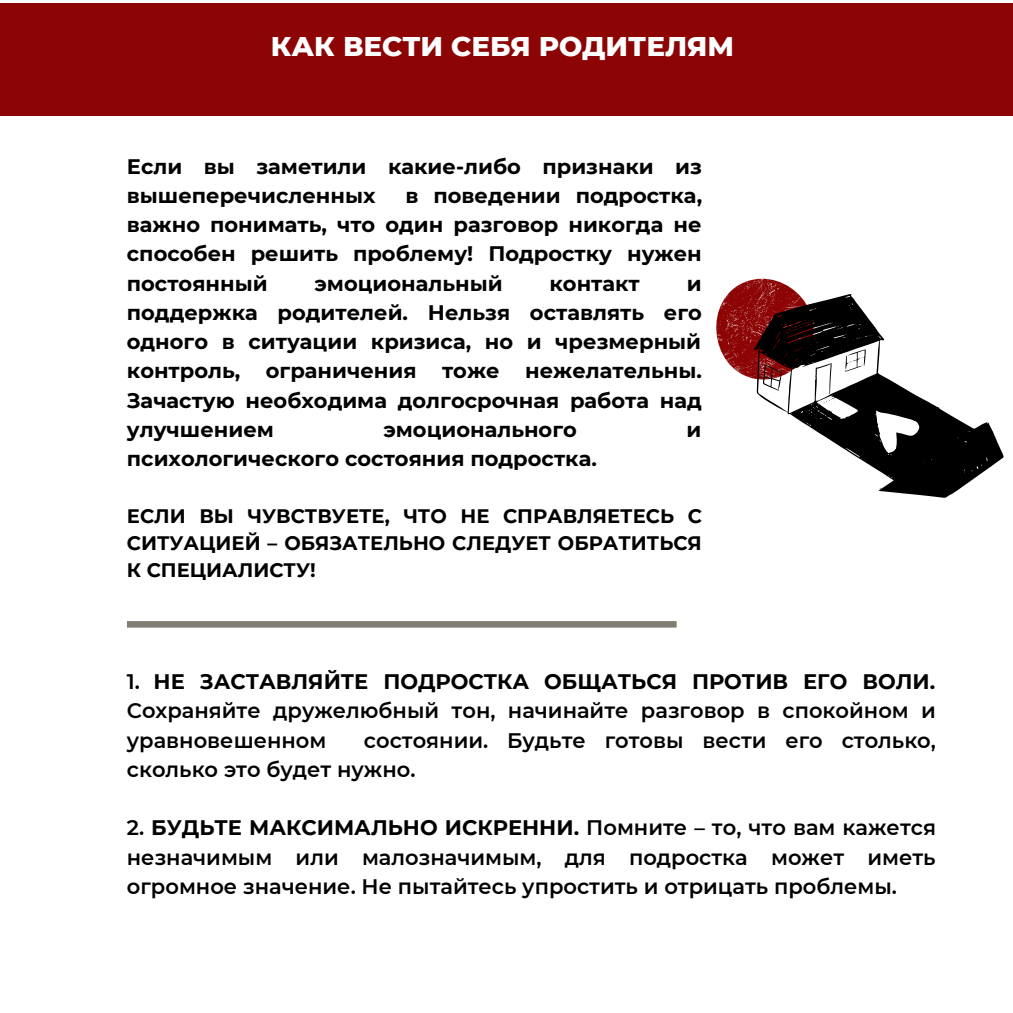
<style>
.page{position:relative;width:1013px;height:1013px;background:#fff}
.page>*{position:absolute;margin:0;border:0;box-sizing:border-box;transform-origin:0 0}
.t1{font:800 27.6px "Montserrat";color:#fff}
.t2{font:700 21px/29.2px "Montserrat";color:#000;text-align:justify}
.t3{font:600 21px/29.2px "Montserrat";color:#000;text-align:justify}
.t4{font:700 19.5px/27px "Montserrat";color:#000;text-align:justify}
.s1{font-weight:700}
</style>
<div class="page">
<div style="left:0;top:3px;width:1012px;height:112px;background:#8d0404"></div>
<svg style="left:127px;top:621px;width:549px;height:6px;background:#837e73"></svg>
<svg style="left:716px;top:278px;width:82px;height:101px"></svg>
<svg style="left:754px;top:294px;width:249px;height:204px"></svg>
<h1 class="t1" style="left:271px;top:29px;width:465px">КАК ВЕСТИ СЕБЯ РОДИТЕЛЯМ</h1>
<p class="t2" style="left:127px;top:151px;width:576px">Если вы заметили какие-либо признаки из вышеперечисленных</p>
<p class="t2" style="left:127px;top:181px;width:577px;text-indent:278px">в поведении подростка, важно понимать, что один разговор никогда не способен решить проблему! Подростку нужен постоянный</p>
<p class="t2" style="left:314px;top:268px;width:190px">эмоциональный</p>
<p class="t2" style="left:549px;top:268px;width:92px">контакт</p>
<p class="t2" style="left:127px;top:268px;width:576px;text-indent:560px">и поддержка родителей. Нельзя оставлять его одного в ситуации кризиса, но и чрезмерный контроль, ограничения тоже нежелательны.<br>Зачастую необходима долгосрочная работа над улучшением</p>
<p class="t2" style="left:383px;top:415px;width:195px">эмоционального</p>
<p class="t2" style="left:686px;top:415px;width:16px">и</p>
<p class="t2" style="left:127px;top:444px;width:471px">психологического состояния подростка.</p>
<p class="t4" style="left:127px;top:502px;width:576px">ЕСЛИ ВЫ ЧУВСТВУЕТЕ, ЧТО НЕ СПРАВЛЯЕТЕСЬ С СИТУАЦИЕЙ – ОБЯЗАТЕЛЬНО СЛЕДУЕТ ОБРАТИТЬСЯ К СПЕЦИАЛИСТУ!</p>
<p class="t3" style="left:127px;top:667px;width:810px">1. <span class="s1">НЕ ЗАСТАВЛЯЙТЕ ПОДРОСТКА ОБЩАТЬСЯ ПРОТИВ ЕГО ВОЛИ.<br></span>Сохраняйте дружелюбный тон, начинайте разговор в спокойном и уравновешенном</p>
<p class="t3" style="left:127px;top:725px;width:810px;text-indent:237px">состоянии. Будьте готовы вести его столько, сколько это будет нужно.</p>
<p class="t3" style="left:127px;top:813px;width:810px">2. <span class="s1">БУДЬТЕ МАКСИМАЛЬНО ИСКРЕННИ.</span> Помните – то, что вам кажется незначимым или малозначимым, для подростка может иметь огромное значение. Не пытайтесь упростить и отрицать проблемы.</p>
</div>
